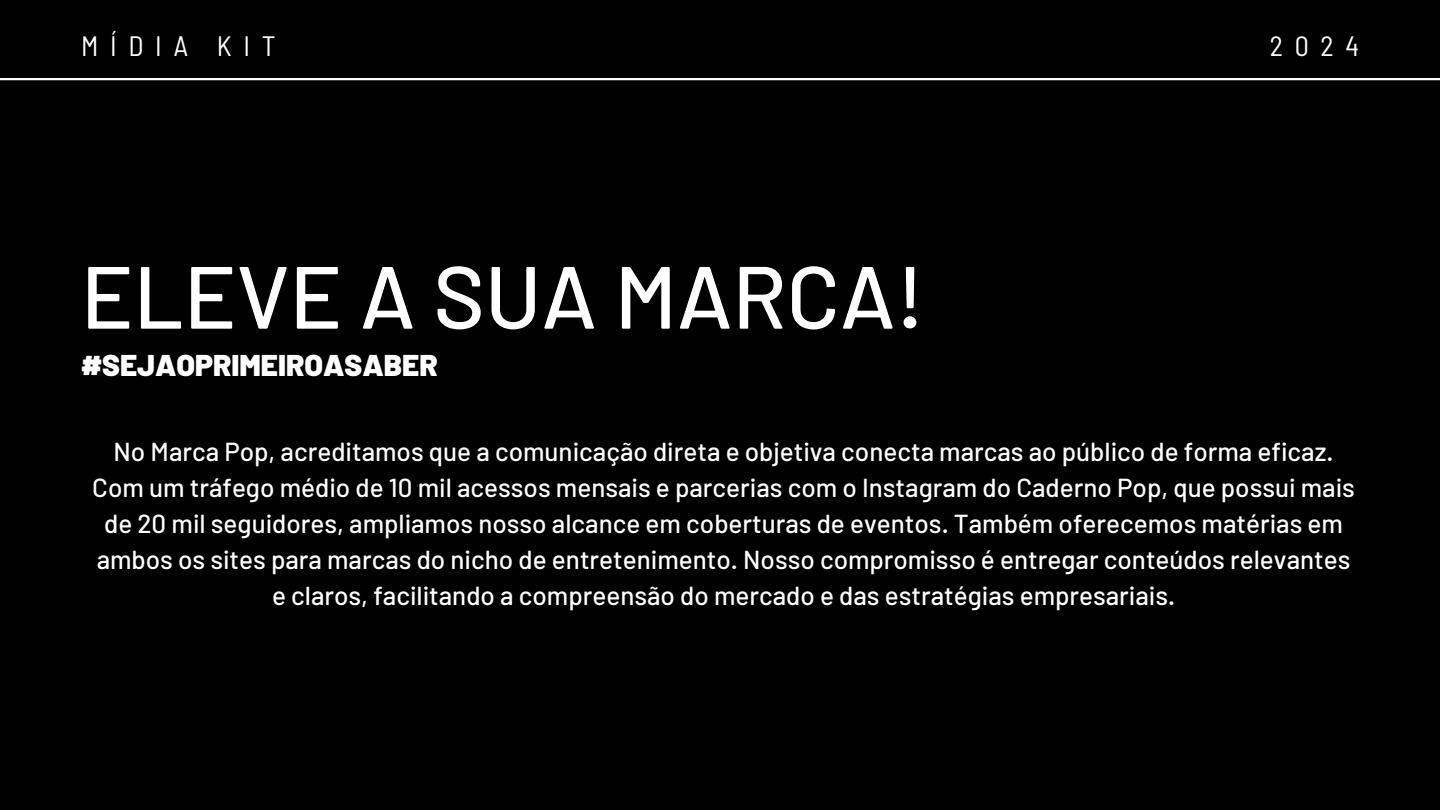
<style>
.page{position:relative;width:1440px;height:810px;background:#000}
.page>*{position:absolute;margin:0;border:0;box-sizing:border-box;transform-origin:0 0}
.t1{font:500 88.1px "Barlow";color:#fff}
.t2{font:900 30px "Barlow";color:#fff}
.t3{font:semi-condensed 28px "Barlow";letter-spacing:.42em;color:#fff}
.t4{font:500 26px/36px "Barlow";color:#fff;text-align:center}
</style>
<div class="page">
<hr style="left:0;top:78px;width:1440px;height:2px;background:#fff">
<h2 class="t3" style="left:81px;top:28px;width:196px">MÍDIA KIT</h2>
<p class="t3" style="left:1270px;top:28px;width:91px">2024</p>
<h3 class="t1" style="left:81px;top:241px;width:845px">ELEVE A SUA MARCA!</h3>
<h1 class="t2" style="left:81px;top:346px;width:358px">#SEJAOPRIMEIROASABER</h1>
<h3 class="t4" style="left:92px;top:432px;width:1264px">No Marca Pop, acreditamos que a comunicação direta e objetiva conecta marcas ao público de forma eficaz.<br>Com um tráfego médio de 10 mil acessos mensais e parcerias com o Instagram do Caderno Pop, que possui mais de 20 mil seguidores, ampliamos nosso alcance em coberturas de eventos. Também oferecemos matérias em ambos os sites para marcas do nicho de entretenimento. Nosso compromisso é entregar conteúdos relevantes e claros, facilitando a compreensão do mercado e das estratégias empresariais.</h3>
</div>
